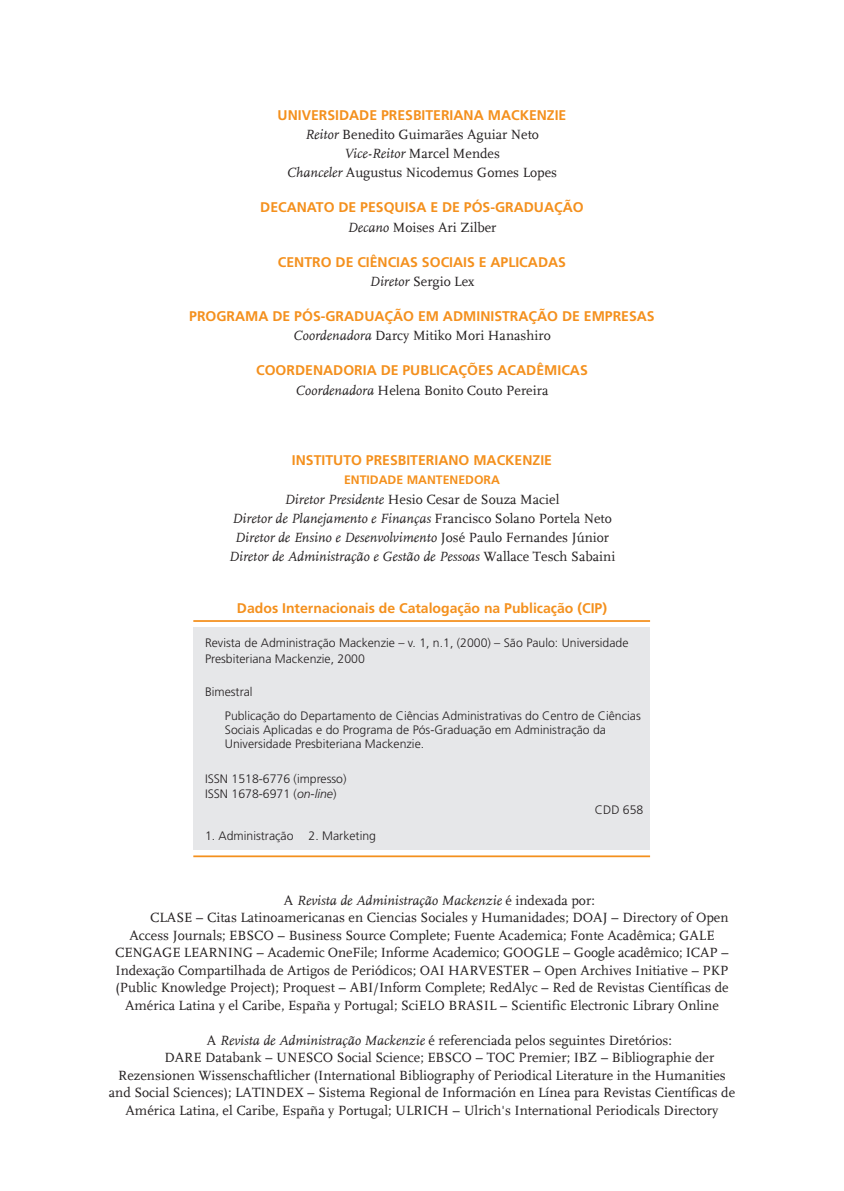
<style>
.page{position:relative;width:844px;height:1191px;background:#fff}
.page>*{position:absolute;margin:0;border:0;box-sizing:border-box;transform-origin:0 0}
.t1{font:14px/19.2px "FF Scala Definitiver";color:#231f20;text-align:center}
.t2{font:700 14px "Frutiger LT Std";color:#f4901d}
.t3{font:italic 14px/19.2px "FF Scala Definitive";color:#231f20;text-align:center}
.t4{font:300 12.25px/15.8px "Frutiger LT Std";color:#231f20}
.t5{font:700 12.25px "Frutiger LT Std";color:#f4901d}
.s1{font-family:"FF Scala Definitive";font-style:italic}
.s2{font-family:"FF Scala Definitiver";font-style:normal}
.s3{font-style:italic}
</style>
<div class="page">
<div style="left:193px;top:627px;width:457px;height:222px;background:#e6e7e9"></div>
<hr style="left:193px;top:620px;width:457px;height:2px;background:#f4901d">
<hr style="left:193px;top:855px;width:457px;height:2px;background:#f4901d">
<p class="t2" style="left:277px;top:107px;width:290px">UNIVERSIDADE PRESBITERIANA MACKENZIE</p>
<p class="t1" style="left:287px;top:125px;width:271px"><span class="s1">Reitor</span> Benedito Guimarães Aguiar Neto<br><span class="s1">Vice-Reitor</span> Marcel Mendes<br><span class="s1">Chanceler</span> Augustus Nicodemus Gomes Lopes</p>
<p class="t2" style="left:260px;top:199px;width:325px">DECANATO DE PESQUISA E DE PÓS-GRADUAÇÃO</p>
<p class="t1" style="left:347px;top:218px;width:150px"><span class="s1">Decano</span> Moises Ari Zilber</p>
<p class="t2" style="left:278px;top:254px;width:289px">CENTRO DE CIÊNCIAS SOCIAIS E APLICADAS</p>
<p class="t1" style="left:369px;top:272px;width:106px"><span class="s1">Diretor</span> Sergio Lex</p>
<p class="t2" style="left:189px;top:308px;width:467px">PROGRAMA DE PÓS-GRADUAÇÃO EM ADMINISTRAÇÃO DE EMPRESAS</p>
<p class="t1" style="left:293px;top:326px;width:259px"><span class="s1">Coordenadora</span> Darcy Mitiko Mori Hanashiro</p>
<p class="t2" style="left:256px;top:362px;width:333px">COORDENADORIA DE PUBLICAÇÕES ACADÊMICAS</p>
<p class="t1" style="left:295px;top:380px;width:254px"><span class="s1">Coordenadora</span> Helena Bonito Couto Pereira</p>
<p class="t2" style="left:292px;top:452px;width:261px">INSTITUTO PRESBITERIANO MACKENZIE</p>
<p class="t5" style="left:344px;top:473px;width:157px">ENTIDADE MANTENEDORA</p>
<p class="t1" style="left:284px;top:490px;width:276px"><span class="s1">Diretor Presidente</span> Hesio Cesar de Souza Maciel</p>
<p class="t3" style="left:229px;top:509px;width:388px">Diretor de Planejamento e Finanças <span class="s2">Francisco Solano Portela Neto<br></span>Diretor de Ensino e Desenvolvimento <span class="s2">José Paulo Fernandes Júnior<br></span>Diretor de Administração e Gestão de Pessoas <span class="s2">Wallace Tesch Sabaini</span></p>
<p class="t2" style="left:237px;top:600px;width:371px">Dados Internacionais de Catalogação na Publicação (CIP)</p>
<p class="t4" style="left:205px;top:635px;width:425px">Revista de Administração Mackenzie – v. 1, n.1, (2000) – São Paulo: Universidade<br>Presbiteriana Mackenzie, 2000</p>
<p class="t4" style="left:225px;top:680px;width:417px;line-height:24px;text-indent:-20px">Bimestral<br>Publicação do Departamento de Ciências Administrativas do Centro de Ciências</p>
<p class="t4" style="left:225px;top:723px;width:382px;line-height:14px">Sociais Aplicadas e do Programa de Pós-Graduação em Administração da<br>Universidade Presbiteriana Mackenzie.</p>
<p class="t4" style="left:205px;top:770px;width:143px">ISSN 1518-6776 (impresso)<br>ISSN 1678-6971 (<span class="s3">on-line</span>)</p>
<p class="t4" style="left:594px;top:802px;width:50px">CDD 658</p>
<p class="t4" style="left:205px;top:828px;width:172px">1. Administração 2. Marketing</p>
<p class="t3" style="left:284px;top:891px;width:312px"><span class="s2">A</span> Revista de Administração Mackenzie <span class="s2">é indexada por:</span></p>
<p class="t1" style="left:150px;top:908px;width:579px">CLASE – Citas Latinoamericanas en Ciencias Sociales y Humanidades; DOAJ – Directory of Open</p>
<p class="t1" style="left:129px;top:925px;width:586px">Access Journals; EBSCO – Business Source Complete; Fuente Academica; Fonte Acadêmica; GALE</p>
<p class="t1" style="left:115px;top:943px;width:615px">CENGAGE LEARNING – Academic OneFile; Informe Academico; GOOGLE – Google acadêmico; ICAP –</p>
<p class="t1" style="left:115px;top:960px;width:614px">Indexação Compartilhada de Artigos de Periódicos; OAI HARVESTER – Open Archives Initiative – PKP</p>
<p class="t1" style="left:115px;top:978px;width:614px">(Public Knowledge Project); Proquest – ABI/Inform Complete; RedAlyc – Red de Revistas Científicas de</p>
<p class="t1" style="left:125px;top:995px;width:595px">América Latina y el Caribe, España y Portugal; SciELO BRASIL – Scientific Electronic Library Online</p>
<p class="t1" style="left:207px;top:1030px;width:466px">A <span class="s1">Revista de Administração Mackenzie</span> é referenciada pelos seguintes Diretórios:</p>
<p class="t1" style="left:164px;top:1048px;width:551px">DARE Databank – UNESCO Social Science; EBSCO – TOC Premier; IBZ – Bibliographie der</p>
<p class="t1" style="left:118px;top:1065px;width:608px">Rezensionen Wissenschaftlicher (International Bibliography of Periodical Literature in the Humanities</p>
<p class="t1" style="left:109px;top:1083px;width:627px">and Social Sciences); LATINDEX – Sistema Regional de Información en Línea para Revistas Científicas de</p>
<p class="t1" style="left:125px;top:1100px;width:594px">América Latina, el Caribe, España y Portugal; ULRICH – Ulrich's International Periodicals Directory</p>
</div>
